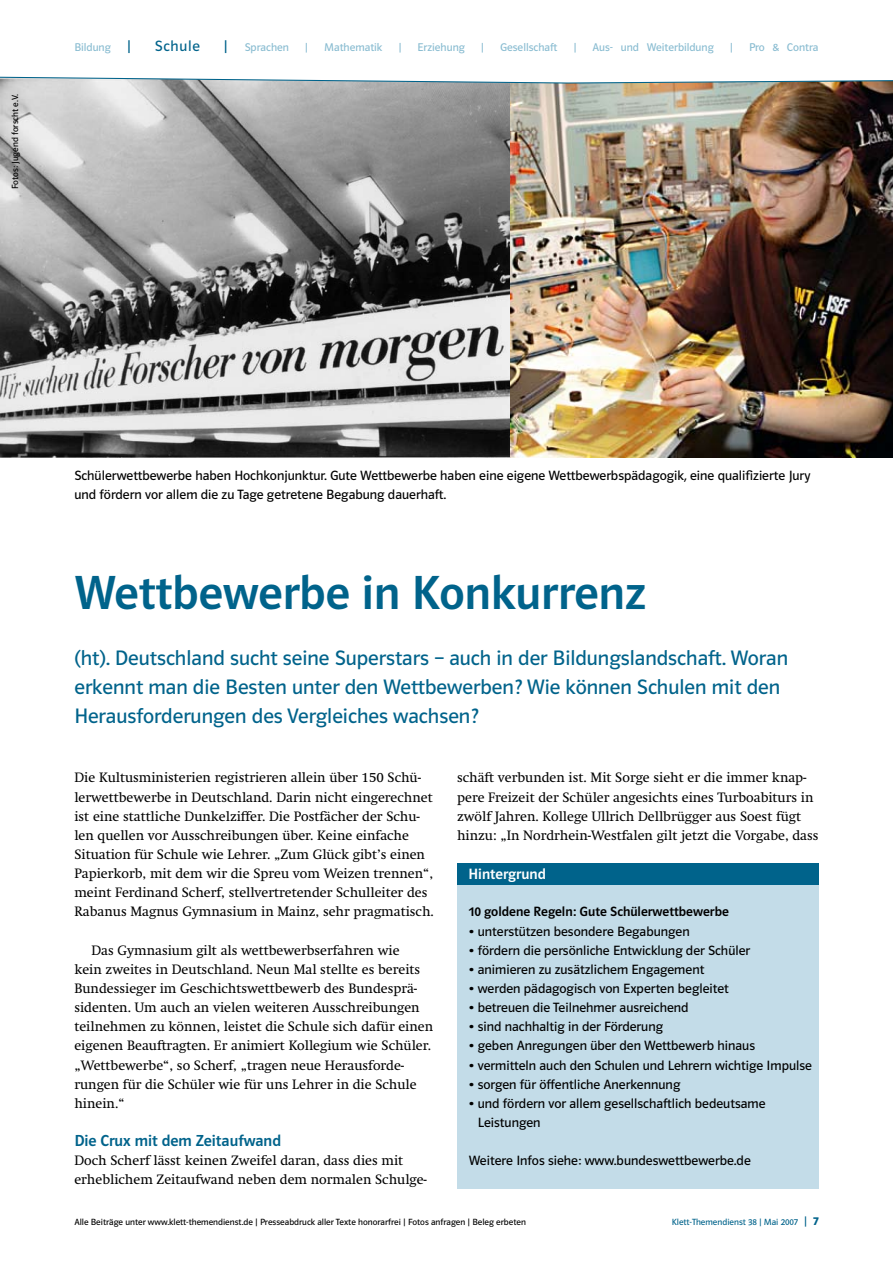
<style>
.page{position:relative;width:893px;height:1263px;background:#fff}
.page>*{position:absolute;margin:0;border:0;box-sizing:border-box;transform-origin:0 0}
.t1{font:48px "Polo ST11 K Krftg";color:#00638b}
.t2{font:21px/29.2px "Polo ST11 K Buch";color:#00638b}
.t3{font:16.5px "Polo 22 K Krftg";color:#00638b}
.t4{font:15px "Polo ST11 K Krftg";color:#fff}
.t5{font:15px "Polo ST11 K Buch";letter-spacing:.05em;color:#00638b}
.t6{font:13.5px/19.2px "Klett Swift";color:#000}
.t7{font:13.5px/19.2px "Polo ST11 K Buch";color:#000}
.t8{font:13.5px "Polo ST11 K Krftg";color:#000}
.t9{font:11.25px "Polo ST11 K Buch";color:#89bcd1}
.t10{font:9px "Polo ST11 K Buch";color:#000}
.t11{font:9px "Polo ST11 K Buch";color:#00638b}
.s1{font-size:15px;color:#00638b}
.s2{font-size:12px}
</style>
<div class="page">
<img style="left:509px;top:88px;width:384px;height:369px">
<img style="left:0;top:88px;width:509px;height:369px">
<img style="left:0;top:76px;width:893px;height:12px">
<div style="left:457px;top:881px;width:362px;height:307px;background:#c3dce8"></div>
<div style="left:457px;top:863px;width:362px;height:21px;background:#00638b"></div>
<p class="t10" style="left:10px;top:189px;width:97px;rotate:-90deg">Fotos: Jugend forscht e.V.</p>
<p class="t9" style="left:74px;top:41px;width:58px">Bildung <span class="s1">|</span></p>
<p class="t5" style="left:155px;top:37px;width:47px">Schule</p>
<p class="t5" style="left:224px;top:37px;width:6px">|</p>
<p class="t9" style="left:245px;top:41px;width:46px">Sprachen</p>
<p class="t9" style="left:305px;top:41px;width:5px">|</p>
<p class="t9" style="left:324px;top:41px;width:60px">Mathematik</p>
<p class="t9" style="left:398px;top:41px;width:5px">|</p>
<p class="t9" style="left:418px;top:41px;width:49px">Erziehung</p>
<p class="t9" style="left:481px;top:41px;width:5px">|</p>
<p class="t9" style="left:500px;top:41px;width:59px">Gesellschaft</p>
<p class="t9" style="left:573px;top:41px;width:5px">|</p>
<p class="t9" style="left:593px;top:41px;width:123px">Aus- und Weiterbildung</p>
<p class="t9" style="left:730px;top:41px;width:5px">|</p>
<p class="t9" style="left:749px;top:41px;width:71px">Pro &amp; Contra</p>
<p class="t7" style="left:74px;top:466px;width:737px">Schülerwettbewerbe haben Hochkonjunktur. Gute Wettbewerbe haben eine eigene Wettbewerbspädagogik, eine qualifizierte Jury und fördern vor allem die zu Tage getretene Begabung dauerhaft.</p>
<h1 class="t1" style="left:74px;top:567px;width:573px">Wettbewerbe in Konkurrenz</h1>
<h2 class="t2" style="left:74px;top:643px;width:715px">(ht). Deutschland sucht seine Superstars – auch in der Bildungslandschaft. Woran erkennt man die Besten unter den Wettbewerben? Wie können Schulen mit den<br>Herausforderungen des Vergleiches wachsen?</h2>
<p class="t6" style="left:74px;top:768px;width:361px">Die Kultusministerien registrieren allein über 150 Schü&shy;lerwettbewerbe in Deutschland. Darin nicht eingerechnet ist eine stattliche Dunkelziffer. Die Postfächer der Schu&shy;len quellen vor Ausschreibungen über. Keine einfache Situation für Schule wie Lehrer. „Zum Glück gibt’s einen Papierkorb, mit dem wir die Spreu vom Weizen trennen“, meint Ferdinand Scherf, stellvertretender Schulleiter des Rabanus Magnus Gymnasium in Mainz, sehr pragmatisch.</p>
<p class="t6" style="left:74px;top:940px;width:360px;text-indent:17px">Das Gymnasium gilt als wettbewerbserfahren wie<br>kein zweites in Deutschland. Neun Mal stellte es bereits Bundessieger im Geschichtswettbewerb des Bundesprä&shy;sidenten. Um auch an vielen weiteren Ausschreibungen teilnehmen zu können, leistet die Schule sich dafür einen eigenen Beauftragten. Er animiert Kollegium wie Schüler. „Wettbewerbe“, so Scherf, „tragen neue Herausforde&shy;rungen für die Schüler wie für uns Lehrer in die Schule hinein.“</p>
<p class="t3" style="left:74px;top:1132px;width:208px">Die Crux mit dem Zeitaufwand</p>
<p class="t6" style="left:74px;top:1151px;width:354px">Doch Scherf lässt keinen Zweifel daran, dass dies mit erheblichem Zeitaufwand neben dem normalen Schulge-</p>
<p class="t6" style="left:457px;top:768px;width:363px">schäft verbunden ist. Mit Sorge sieht er die immer knap&shy;pere Freizeit der Schüler angesichts eines Turboabiturs in zwölf Jahren. Kollege Ullrich Dellbrügger aus Soest fügt hinzu: „In Nordrhein-Westfalen gilt jetzt die Vorgabe, dass</p>
<p class="t4" style="left:469px;top:866px;width:79px">Hintergrund</p>
<p class="t8" style="left:469px;top:904px;width:262px">10 goldene Regeln: Gute Schülerwettbewerbe</p>
<p class="t7" style="left:469px;top:921px;width:222px">• unterstützen besondere Begabungen</p>
<p class="t7" style="left:469px;top:941px;width:283px">• fördern die persönliche Entwicklung der Schüler</p>
<p class="t7" style="left:469px;top:960px;width:237px">• animieren zu zusätzlichem Engagement</p>
<p class="t7" style="left:469px;top:979px;width:262px">• werden pädagogisch von Experten begleitet</p>
<p class="t7" style="left:469px;top:998px;width:221px">• betreuen die Teilnehmer ausreichend</p>
<p class="t7" style="left:469px;top:1017px;width:196px">• sind nachhaltig in der Förderung</p>
<p class="t7" style="left:469px;top:1036px;width:288px">• geben Anregungen über den Wettbewerb hinaus</p>
<p class="t7" style="left:469px;top:1055px;width:345px">• vermitteln auch den Schulen und Lehrern wichtige Impulse</p>
<p class="t7" style="left:469px;top:1075px;width:213px">• sorgen für öffentliche Anerkennung</p>
<p class="t7" style="left:478px;top:1094px;width:289px;text-indent:-9px">• und fördern vor allem gesellschaftlich bedeutsame<br>Leistungen</p>
<p class="t7" style="left:469px;top:1151px;width:284px">Weitere Infos siehe: www.bundeswettbewerbe.de</p>
<p class="t10" style="left:74px;top:1217px;width:453px">Alle Beiträge unter www.klett-themendienst.de | Presseabdruck aller Texte honorarfrei | Fotos anfragen | Beleg erbeten</p>
<p class="t11" style="left:672px;top:1217px;width:137px">Klett-Themendienst 38 | Mai 2007 <span class="s2">|</span></p>
</div>
